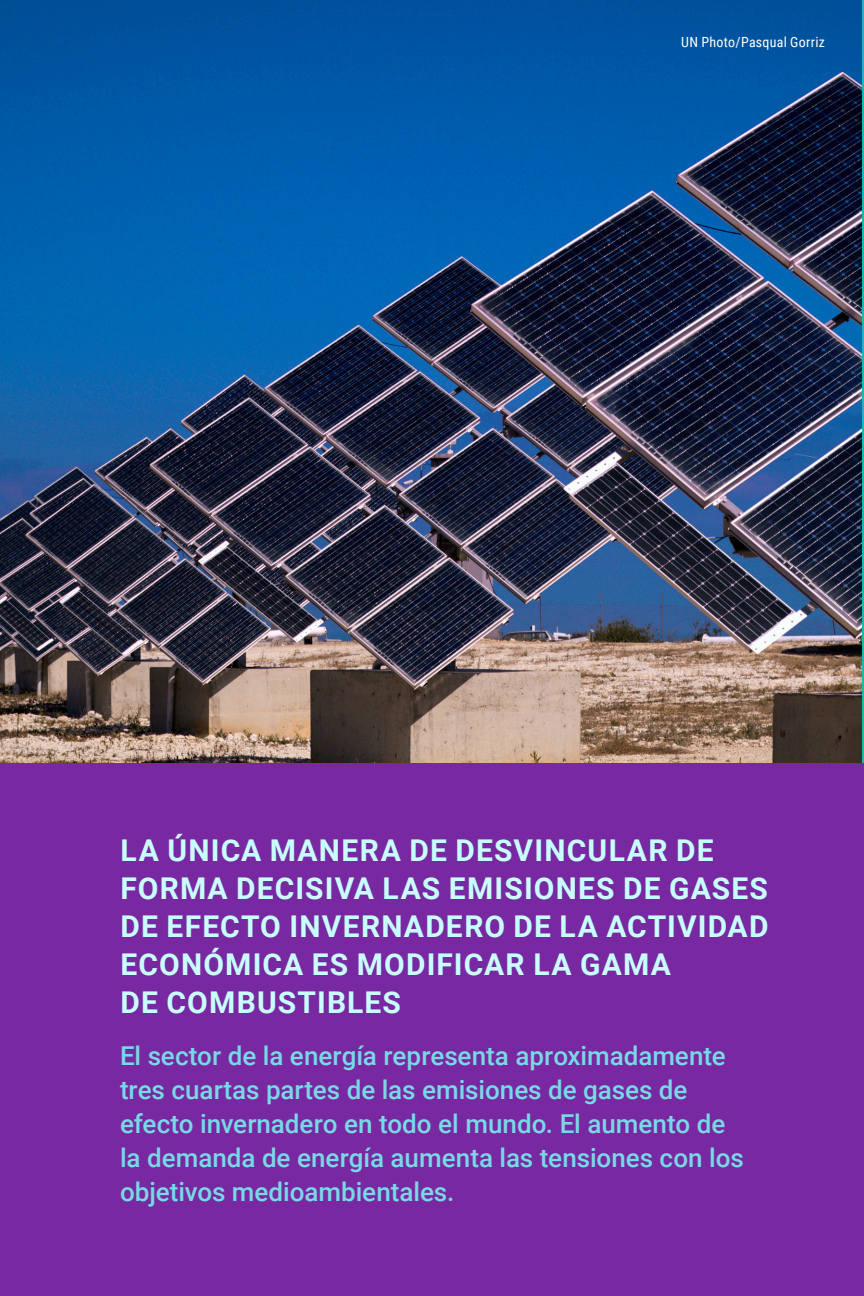
<style>
.page{position:relative;width:864px;height:1296px;background:#fff}
.page>*{position:absolute;margin:0;border:0;box-sizing:border-box;transform-origin:0 0}
.Key_Message_-_White{font:700 30px/38px "Roboto";letter-spacing:.04em;color:#c8ffff}
.Key_Message_-_White-2{font:500 26px/34px "Roboto";color:#78d9e6}
.Photo_Credit{font:14px "Roboto Condensed";letter-spacing:.02em;color:#fff}
</style>
<div class="page">
<img style="left:0;top:0;width:864px;height:764px">
<div style="left:0;top:764px;width:864px;height:532px;background:#7828a0"></div>
<p class="Photo_Credit" style="left:681px;top:33px;width:145px">UN Photo/Pasqual Gorriz</p>
<p class="Key_Message_-_White" style="left:121px;top:830px;width:650px">LA ÚNICA MANERA DE DESVINCULAR DE<br>FORMA DECISIVA LAS EMISIONES DE GASES<br>DE EFECTO INVERNADERO DE LA ACTIVIDAD<br>ECONÓMICA ES MODIFICAR LA GAMA<br>DE COMBUSTIBLES</p>
<p class="Key_Message_-_White-2" style="left:120px;top:1037px;width:625px">El sector de la energía representa aproximadamente tres cuartas partes de las emisiones de gases de efecto invernadero en todo el mundo. El aumento de la demanda de energía aumenta las tensiones con los objetivos medioambientales.</p>
</div>
